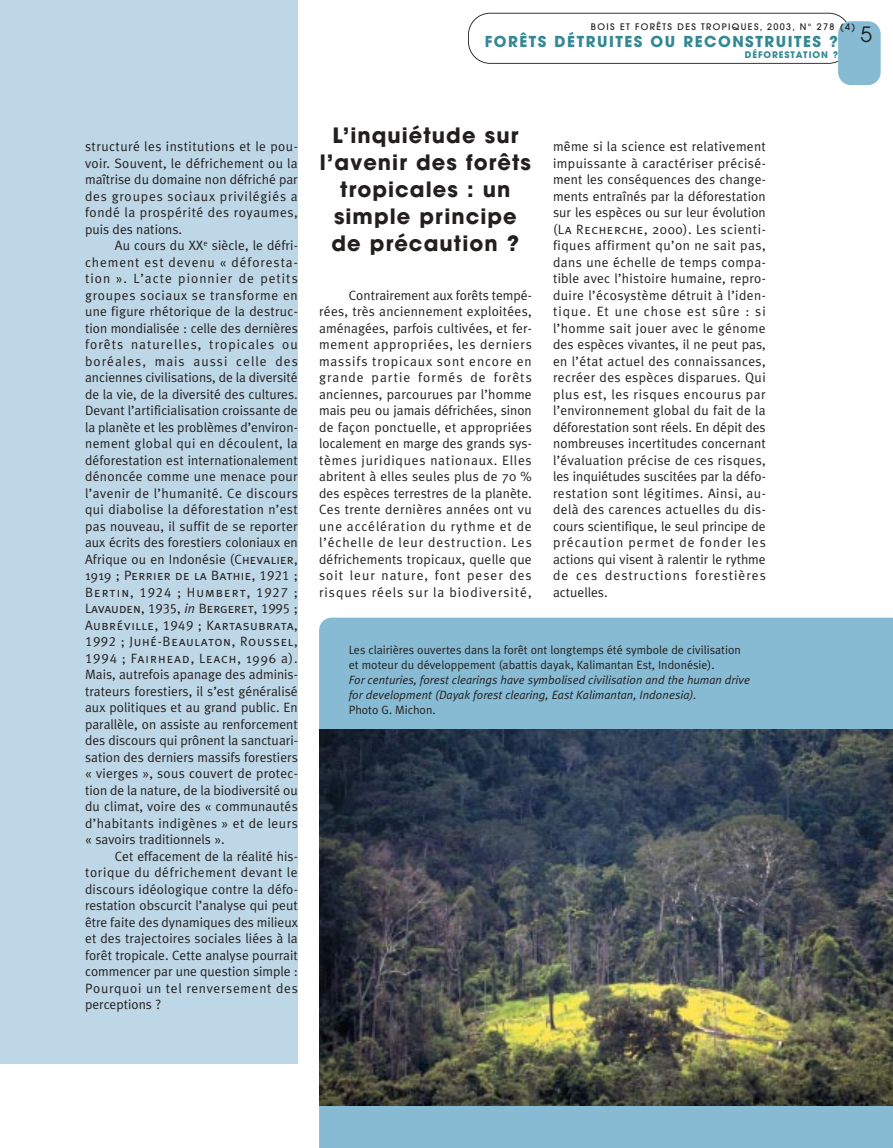
<style>
.page{position:relative;width:893px;height:1148px;background:#fff}
.page>*{position:absolute;margin:0;border:0;box-sizing:border-box;transform-origin:0 0}
.t1{font:700 21px/27px "Avant Garde";letter-spacing:.05em;color:#231f1f;text-align:center}
.t2{font:700 15px "Avant Garde";letter-spacing:.1em;color:#348894}
.t3{font:13.5px/16.5px "Meta Plus Normal";letter-spacing:.035em;color:#231f1f;text-align:justify}
.t4{font:13.5px/16.5px "Meta Plus Normal Caps";letter-spacing:.05em;color:#231f1f;text-align:justify}
.t5{font:12px/15px "Meta Plus Normal";color:#231f1f}
.t6{font:italic 12px/15px "Meta Plus Normal";color:#231f1f}
.t7{font:500 9px "Avant Garde";letter-spacing:.15em;color:#231f1f}
.t8{font:700 9px "Avant Garde";letter-spacing:.1em;color:#348894}
.s1{font-family:"Meta Plus Normal Caps"}
.s2{font-family:"Meta Plus Normal"}
.s3{font-family:"Meta Plus Normal";font-style:italic}
</style>
<div class="page">
<div style="left:0;top:0;width:298px;height:1063px;background:#bed7e7"></div>
<svg style="left:468px;top:13px;width:379px;height:51px"></svg>
<div style="left:838px;top:21px;width:42px;height:64px;background:#87bbd4;border-radius:13px"></div>
<div style="left:319px;top:617px;width:573px;height:530px;background:#87bbd4"></div>
<img style="left:319px;top:729px;width:573px;height:377px">
<p class="t7" style="left:591px;top:23px;width:266px">BOIS ET FORÊTS DES TROPIQUES, 2003, N° 278 (4)</p>
<p class="t2" style="left:485px;top:36px;width:389px">FORÊTS DÉTRUITES OU RECONSTRUITES ? <sup>5</sup></p>
<p class="t8" style="left:744px;top:51px;width:95px">DÉFORESTATION ?</p>
<p class="t3" style="left:85px;top:139px;width:214px">structuré les institutions et le pou&shy;voir. Souvent, le défrichement ou la maîtrise du domaine non défriché par des groupes sociaux privilégiés a fondé la prospérité des royaumes, puis des nations.</p>
<p class="t3" style="left:85px;top:238px;width:214px;text-indent:30px">Au cours du XX<sup>e</sup> siècle, le défri&shy;chement est devenu « déforesta&shy;tion ». L’acte pionnier de petits groupes sociaux se transforme en une figure rhétorique de la destruc&shy;tion mondialisée : celle des dernières forêts naturelles, tropicales ou boréales, mais aussi celle des anciennes civilisations, de la diversité de la vie, de la diversité des cultures.<br>Devant l’artificialisation croissante de la planète et les problèmes d’environ&shy;nement global qui en découlent, la déforestation est internationalement dénoncée comme une menace pour l’avenir de l’humanité. Ce discours qui diabolise la déforestation n’est pas nouveau, il suffit de se reporter aux écrits des forestiers coloniaux en Afrique ou en Indonésie (<span class="s1">Chevalier</span>,</p>
<p class="t4" style="left:85px;top:567px;width:214px"><span class="s2">1919 ;</span> Perrier de la Bathie, 1921 ; Bertin, 1924 ; Humbert, 1927 ; Lavauden, 1935<span class="s2">,</span> <span class="s3">in</span> Bergeret, 1995 ; Aubréville, 1949 ; Kartasubrata, 1992 ; Juhé-Beaulaton, Roussel, 1994 ; Fairhead, Leach, <span class="s2">1996 a).</span></p>
<p class="t3" style="left:85px;top:667px;width:214px">Mais, autrefois apanage des adminis&shy;trateurs forestiers, il s’est généralisé aux politiques et au grand public. En parallèle, on assiste au renforcement des discours qui prônent la sanctuari&shy;sation des derniers massifs forestiers « vierges », sous couvert de protec&shy;tion de la nature, de la biodiversité ou du climat, voire des « communautés d’habitants indigènes » et de leurs « savoirs traditionnels ».</p>
<p class="t3" style="left:85px;top:849px;width:214px;text-indent:30px">Cet effacement de la réalité his&shy;torique du défrichement devant le discours idéologique contre la défo&shy;restation obscurcit l’analyse qui peut être faite des dynamiques des milieux et des trajectoires sociales liées à la forêt tropicale. Cette analyse pourrait commencer par une question simple :<br>Pourquoi un tel renversement des perceptions ?</p>
<h1 class="t1" style="left:320px;top:124px;width:213px">L’inquiétude sur l’avenir des forêts tropicales : un simple principe de précaution ?</h1>
<p class="t3" style="left:319px;top:288px;width:214px;text-indent:30px">Contrairement aux forêts tempé&shy;rées, très anciennement exploitées, aménagées, parfois cultivées, et fer&shy;mement appropriées, les derniers massifs tropicaux sont encore en grande partie formés de forêts anciennes, parcourues par l’homme mais peu ou jamais défrichées, sinon de façon ponctuelle, et appropriées localement en marge des grands sys&shy;tèmes juridiques nationaux. Elles abritent à elles seules plus de 70 % des espèces terrestres de la planète.<br>Ces trente dernières années ont vu une accélération du rythme et de l’échelle de leur destruction. Les défrichements tropicaux, quelle que soit leur nature, font peser des risques réels sur la biodiversité,</p>
<p class="t3" style="left:553px;top:139px;width:214px">même si la science est relativement impuissante à caractériser précisé&shy;ment les conséquences des change&shy;ments entraînés par la déforestation sur les espèces ou sur leur évolution <span class="s1">(La Recherche,</span> 2000). Les scienti&shy;fiques affirment qu’on ne sait pas, dans une échelle de temps compa&shy;tible avec l’histoire humaine, repro&shy;duire l’écosystème détruit à l’iden&shy;tique. Et une chose est sûre : si l’homme sait jouer avec le génome des espèces vivantes, il ne peut pas, en l’état actuel des connaissances, recréer des espèces disparues. Qui plus est, les risques encourus par l’environnement global du fait de la déforestation sont réels. En dépit des nombreuses incertitudes concernant l’évaluation précise de ces risques, les inquiétudes suscitées par la défo&shy;restation sont légitimes. Ainsi, au&shy;delà des carences actuelles du dis&shy;cours scientifique, le seul principe de précaution permet de fonder les actions qui visent à ralentir le rythme de ces destructions forestières actuelles.</p>
<p class="t5" style="left:349px;top:644px;width:393px">Les clairières ouvertes dans la forêt ont longtemps été symbole de civilisation et moteur du développement (abattis dayak, Kalimantan Est, Indonésie).</p>
<p class="t6" style="left:349px;top:673px;width:403px">For centuries, forest clearings have symbolised civilisation and the human drive for development (Dayak forest clearing, East Kalimantan, Indonesia).</p>
<p class="t5" style="left:349px;top:704px;width:88px">Photo G. Michon.</p>
</div>
